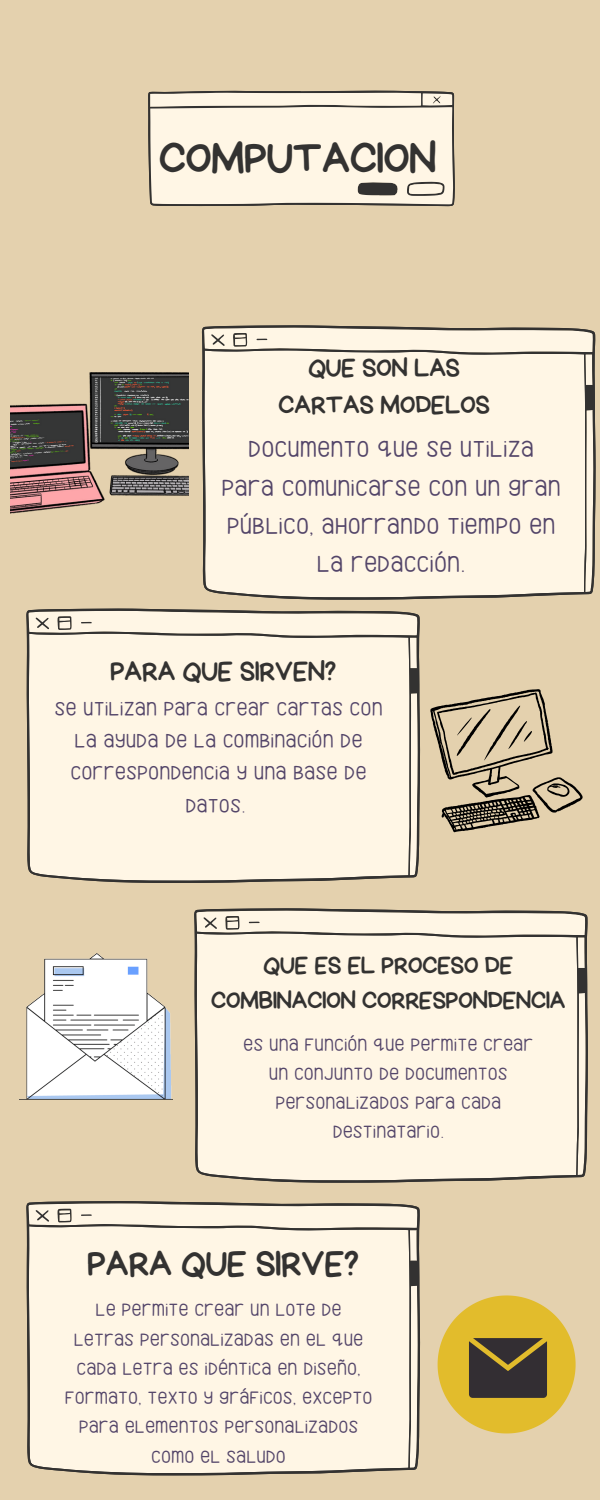
<style>
.page{position:relative;width:600px;height:1500px;background:#e4d1ae}
.page>*{position:absolute;margin:0;border:0;box-sizing:border-box;transform-origin:0 0}
.t1{font:44px "Handyman";color:#333231}
.t2{font:36px "Handyman";color:#333231}
.t3{font:32.7px/38.3px "Maely";color:#534569;text-align:center}
.t4{font:27.7px/32.5px "Maely";color:#534569;text-align:center}
.t5{font:27.7px "Handyman";color:#333231}
.t6{font:26.1px/36.4px "Handyman";color:#333231;text-align:center}
.t7{font:25px/29.2px "Maely";color:#534569;text-align:center}
.t8{font:24.6px/34.4px "Handyman";color:#333231;text-align:center}
</style>
<div class="page">
<svg style="left:202px;top:325px;width:394px;height:275px;background:#f4ecdb"></svg>
<svg style="left:148px;top:91px;width:307px;height:115px;background:#ede5d5"></svg>
<div style="left:26px;top:609px;width:394px;height:274px;background:#fff6e5"></div>
<svg style="left:194px;top:908px;width:394px;height:275px;background:#f4ecdb"></svg>
<div style="left:26px;top:1201px;width:394px;height:274px;background:#fff6e5"></div>
<svg style="left:438px;top:1295px;width:138px;height:138px"></svg>
<img style="left:19px;top:953px;width:154px;height:147px">
<svg style="left:430px;top:689px;width:153px;height:143px"></svg>
<img style="left:10px;top:372px;width:179px;height:142px">
<h1 class="t1" style="left:159px;top:137px;width:279px">COMPUTACION</h1>
<p class="t6" style="left:279px;top:350px;width:213px">QUE SON LAS<br>CARTAS MODELOS</p>
<p class="t3" style="left:222px;top:430px;width:341px">documento que se utiliza para comunicarse con un gran público, ahorrando tiempo en la redacción.</p>
<h4 class="t5" style="left:110px;top:658px;width:227px">PARA QUE SIRVEN?</h4>
<h3 class="t4" style="left:54px;top:692px;width:330px">se utilizan para crear cartas con la ayuda de la combinación de correspondencia y una base de datos.</h3>
<p class="t8" style="left:211px;top:949px;width:356px">QUE ES EL PROCESO DE<br>COMBINACION CORRESPONDENCIA</p>
<h4 class="t7" style="left:243px;top:1030px;width:292px">es una función que permite crear un conjunto de documentos personalizados para cada destinatario.</h4>
<h5 class="t2" style="left:88px;top:1246px;width:273px">PARA QUE SIRVE?</h5>
<p class="t7" style="left:65px;top:1295px;width:309px">le permite crear un lote de letras personalizadas en el que cada letra es idéntica en diseño, formato, texto y gráficos, excepto para elementos personalizados como el saludo</p>
</div>
